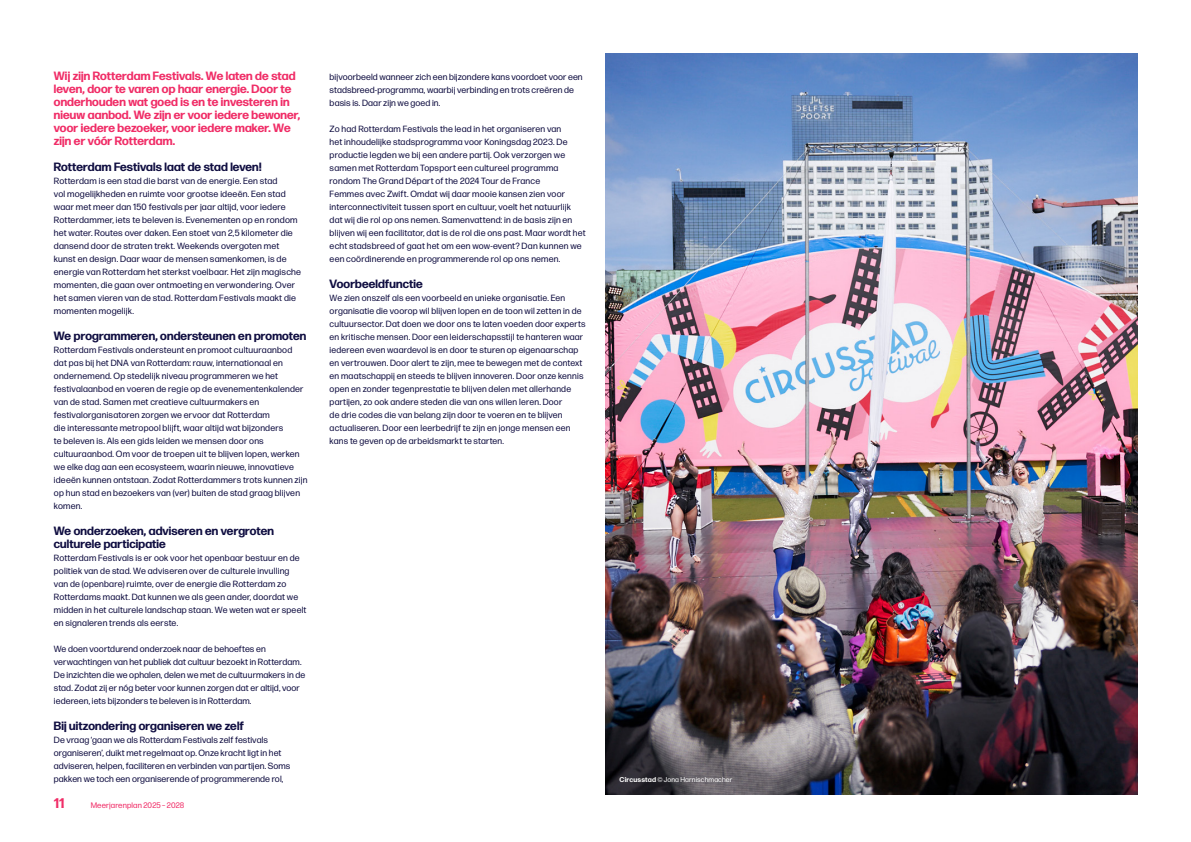
<style>
.page{position:relative;width:1191px;height:842px;background:#fff}
.page>*{position:absolute;margin:0;border:0;box-sizing:border-box;transform-origin:0 0}
.t1{font:700 14px "Forma DJR Text";color:#f02d67}
.t2{font:700 12px/13px "Forma DJR Display";letter-spacing:.01em;color:#f02d67}
.t3{font:700 12px/13px "Forma DJR Display";letter-spacing:.01em;color:#100e41}
.t4{font:9px/13px "Forma DJR Text";letter-spacing:.02em;color:#100e41}
.t5{font:8px "Forma DJR Text";letter-spacing:.015em;color:#f02d67}
.t6{font:7px "Forma DJR Text";letter-spacing:.02em;color:#fff}
.s1{font-weight:700}
</style>
<div class="page">
<img style="left:605px;top:54px;width:532px;height:741px">
<p class="t2" style="left:54px;top:69px;width:248px">Wij zijn Rotterdam Festivals. We laten de stad leven, door te varen op haar energie. Door te onderhouden wat goed is en te investeren in nieuw aanbod. We zijn er voor iedere bewoner, voor iedere bezoeker, voor iedere maker. We zijn er vóór Rotterdam.</p>
<h2 class="t3" style="left:54px;top:160px;width:209px">Rotterdam Festivals laat de stad leven!</h2>
<p class="t4" style="left:54px;top:174px;width:249px">Rotterdam is een stad die barst van de energie. Een stad<br>vol mogelijkheden en ruimte voor grootse ideeën. Een stad waar met meer dan 150 festivals per jaar altijd, voor iedere Rotterdammer, iets te beleven is. Evenementen op en rondom het water. Routes over daken. Een stoet van 2,5 kilometer die dansend door de straten trekt. Weekends overgoten met kunst en design. Daar waar de mensen samenkomen, is de energie van Rotterdam het sterkst voelbaar. Het zijn magische momenten, die gaan over ontmoeting en verwondering. Over het samen vieren van de stad. Rotterdam Festivals maakt die momenten mogelijk.</p>
<h2 class="t3" style="left:54px;top:329px;width:254px">We programmeren, ondersteunen en promoten</h2>
<p class="t4" style="left:54px;top:343px;width:255px">Rotterdam Festivals ondersteunt en promoot cultuuraanbod<br>dat pas bij het DNA van Rotterdam: rauw, internationaal en ondernemend. Op stedelijk niveau programmeren we het festivalaanbod en voeren de regie op de evenementenkalender van de stad. Samen met creatieve cultuurmakers en festivalorganisatoren zorgen we ervoor dat Rotterdam<br>die interessante metropool blijft, waar altijd wat bijzonders<br>te beleven is. Als een gids leiden we mensen door ons cultuuraanbod. Om voor de troepen uit te blijven lopen, werken we elke dag aan een ecosysteem, waarin nieuwe, innovatieve ideeën kunnen ontstaan. Zodat Rotterdammers trots kunnen zijn op hun stad en bezoekers van (ver) buiten de stad graag blijven komen.</p>
<h2 class="t3" style="left:54px;top:524px;width:222px">We onderzoeken, adviseren en vergroten culturele participatie</h2>
<p class="t4" style="left:54px;top:551px;width:254px">Rotterdam Festivals is er ook voor het openbaar bestuur en de politiek van de stad. We adviseren over de culturele invulling<br>van de (openbare) ruimte, over de energie die Rotterdam zo Rotterdams maakt. Dat kunnen we als geen ander, doordat we midden in het culturele landschap staan. We weten wat er speelt en signaleren trends als eerste.</p>
<p class="t4" style="left:54px;top:642px;width:253px">We doen voortdurend onderzoek naar de behoeftes en verwachtingen van het publiek dat cultuur bezoekt in Rotterdam.<br>De inzichten die we ophalen, delen we met de cultuurmakers in de stad. Zodat zij er nóg beter voor kunnen zorgen dat er altijd, voor iedereen, iets bijzonders te beleven is in Rotterdam.</p>
<h2 class="t3" style="left:54px;top:719px;width:192px">Bij uitzondering organiseren we zelf</h2>
<p class="t4" style="left:54px;top:733px;width:238px">De vraag ‘gaan we als Rotterdam Festivals zelf festivals organiseren’, duikt met regelmaat op. Onze kracht ligt in het adviseren, helpen, faciliteren en verbinden van partijen. Soms pakken we toch een organiserende of programmerende rol,</p>
<h1 class="t1" style="left:54px;top:794px;width:12px">11</h1>
<p class="t5" style="left:91px;top:800px;width:95px">Meerjarenplan 2025 – 2028</p>
<p class="t4" style="left:330px;top:70px;width:254px">bijvoorbeeld wanneer zich een bijzondere kans voordoet voor een stadsbreed-programma, waarbij verbinding en trots creëren de basis is. Daar zijn we goed in.</p>
<p class="t4" style="left:330px;top:122px;width:257px">Zo had Rotterdam Festivals the lead in het organiseren van<br>het inhoudelijke stadsprogramma voor Koningsdag 2023. De productie legden we bij een andere partij. Ook verzorgen we samen met Rotterdam Topsport een cultureel programma rondom The Grand Départ of the 2024 Tour de France<br>Femmes avec Zwift. Omdat wij daar mooie kansen zien voor interconnectiviteit tussen sport en cultuur, voelt het natuurlijk dat wij die rol op ons nemen. Samenvattend: in de basis zijn en blijven wij een facilitator, dat is de rol die ons past. Maar wordt het echt stadsbreed of gaat het om een wow-event? Dan kunnen we een coördinerende en programmerende rol op ons nemen.</p>
<h2 class="t3" style="left:330px;top:277px;width:94px">Voorbeeldfunctie</h2>
<p class="t4" style="left:330px;top:291px;width:257px">We zien onszelf als een voorbeeld en unieke organisatie. Een organisatie die voorop wil blijven lopen en de toon wil zetten in de cultuursector. Dat doen we door ons te laten voeden door experts en kritische mensen. Door een leiderschapsstijl te hanteren waar iedereen even waardevol is en door te sturen op eigenaarschap en vertrouwen. Door alert te zijn, mee te bewegen met de context en maatschappij en steeds te blijven innoveren. Door onze kennis open en zonder tegenprestatie te blijven delen met allerhande partijen, zo ook andere steden die van ons willen leren. Door<br>de drie codes die van belang zijn door te voeren en te blijven actualiseren. Door een leerbedrijf te zijn en jonge mensen een kans te geven op de arbeidsmarkt te starten.</p>
<p class="t6" style="left:619px;top:775px;width:114px"><span class="s1">Circusstad</span> © Jona Harnischmacher</p>
</div>
